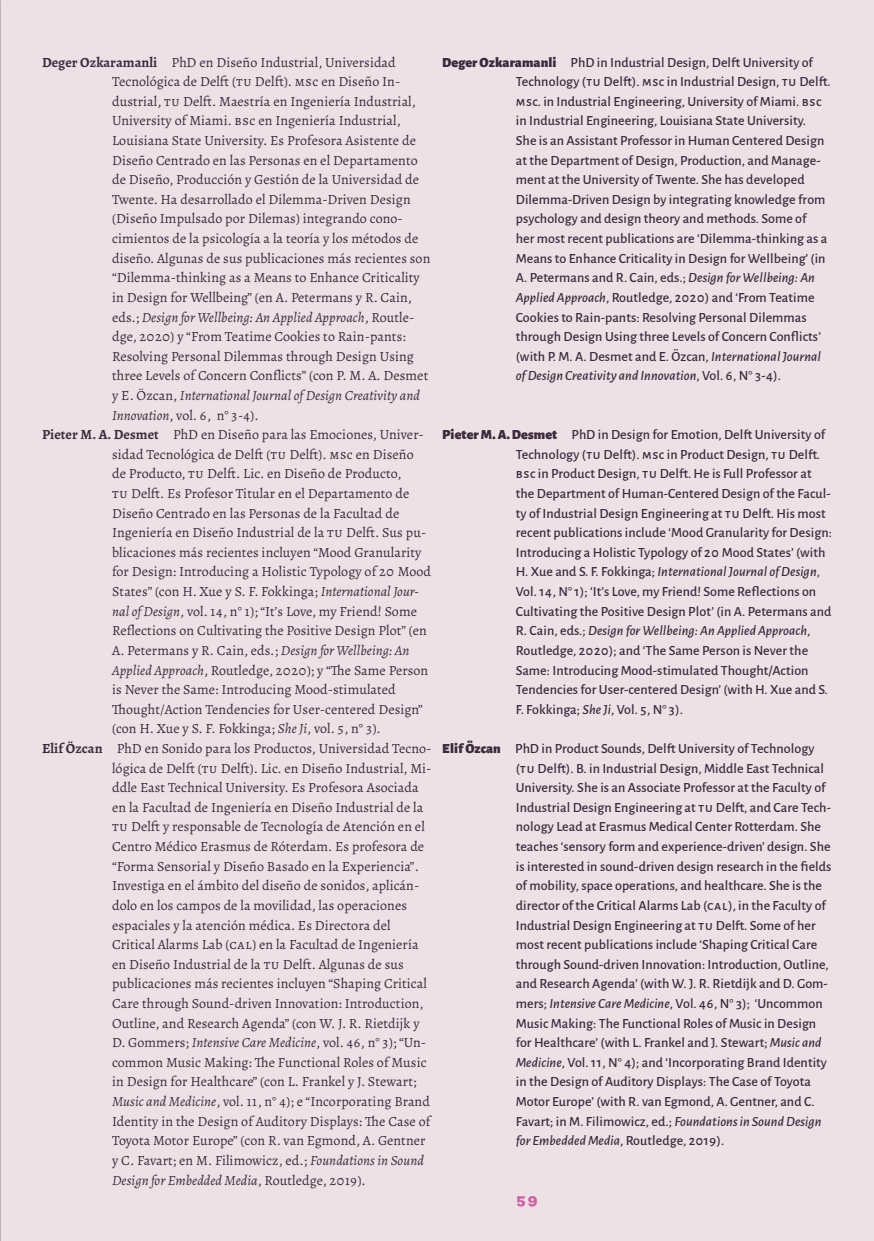
<style>
.page{position:relative;width:874px;height:1241px;background:#fff}
.page>*{position:absolute;margin:0;border:0;box-sizing:border-box;transform-origin:0 0}
.Biografía{font:14px/19.6px "Alegreya";letter-spacing:.005em;color:#3c2a3c}
.Biography{font:500 14px/19.6px "Alegreya Sans";letter-spacing:.005em;color:#3c2a3c}
.t1{font:700 14px "Sudamerican Grotesk";color:#ce60a3}
.s1{font-weight:700}
.s2{font-style:italic}
.s3{font-weight:900}
</style>
<div class="page">
<div style="left:0;top:0;width:873px;height:1240px;background:#ede1e5"></div>
<p class="Biografía" style="left:112px;top:52px;width:319px;text-indent:-70px"><span class="s1">Deger Ozkaramanli</span> PhD en Diseño Industrial, Universidad Tecnológica de Delft (TU Delft). MSc en Diseño In&shy;dustrial, TU Delft. Maestría en Ingeniería Industrial, University of Miami. BSc en Ingeniería Industrial, Louisiana State University. Es Profesora Asistente de Diseño Centrado en las Personas en el Departamento de Diseño, Producción y Gestión de la Universidad de Twente. Ha desarrollado el Dilemma-Driven Design (Diseño Impulsado por Dilemas) integrando cono&shy;cimientos de la psicología a la teoría y los métodos de diseño. Algunas de sus publicaciones más recientes son “Dilemma-thinking as a Means to Enhance Criticality in Design for Wellbeing” (en A. Petermans y R. Cain, eds.; <span class="s2">Design for Wellbeing: An Applied Approach</span>, Routle&shy;dge, 2020) y “From Teatime Cookies to Rain-pants:<br>Resolving Personal Dilemmas through Design Using three Levels of Concern Conflicts” (con P. M. A. Desmet y E. Özcan, <span class="s2">International Journal of Design Creativity and Innovation</span>, vol. 6, n° 3-4).</p>
<p class="Biografía" style="left:112px;top:424px;width:320px;text-indent:-70px"><span class="s1">Pieter M. A. Desmet</span> PhD en Diseño para las Emociones, Univer&shy;sidad Tecnológica de Delft (TU Delft). MSc en Diseño de Producto, TU Delft. Lic. en Diseño de Producto,<br>TU Delft. Es Profesor Titular en el Departamento de Diseño Centrado en las Personas de la Facultad de Ingeniería en Diseño Industrial de la TU Delft. Sus pu&shy;blicaciones más recientes incluyen “Mood Granularity for Design: Introducing a Holistic Typology of 20 Mood States” (con H. Xue y S. F. Fokkinga; <span class="s2">International Jour&shy;nal of Design</span>, vol. 14, n° 1); “It’s Love, my Friend! Some Reflections on Cultivating the Positive Design Plot” (en A. Petermans y R. Cain, eds.; <span class="s2">Design for Wellbeing: An Applied Approach</span>, Routledge, 2020); y “The Same Person is Never the Same: Introducing Mood-stimulated Thought/Action Tendencies for User-centered Design” (con H. Xue y S. F. Fokkinga; <span class="s2">She Ji</span>, vol. 5, n° 3).</p>
<p class="Biografía" style="left:112px;top:738px;width:321px;text-indent:-70px"><span class="s1">Elif Özcan</span> PhD en Sonido para los Productos, Universidad Tecno&shy;lógica de Delft (TU Delft). Lic. en Diseño Industrial, Mi&shy;ddle East Technical University. Es Profesora Asociada en la Facultad de Ingeniería en Diseño Industrial de la TU Delft y responsable de Tecnología de Atención en el Centro Médico Erasmus de Róterdam. Es profesora de “Forma Sensorial y Diseño Basado en la Experiencia”.<br>Investiga en el ámbito del diseño de sonidos, aplicán&shy;dolo en los campos de la movilidad, las operaciones espaciales y la atención médica. Es Directora del Critical Alarms Lab (CAL) en la Facultad de Ingeniería en Diseño Industrial de la TU Delft. Algunas de sus publicaciones más recientes incluyen “Shaping Critical Care through Sound-driven Innovation: Introduction, Outline, and Research Agenda” (con W. J. R. Rietdijk y D. Gommers; <span class="s2">Intensive Care Medicine</span>, vol. 46, n° 3); “Un&shy;common Music Making: The Functional Roles of Music in Design for Healthcare” (con L. Frankel y J. Stewart; <span class="s2">Music and Medicine</span>, vol. 11, n° 4); e “Incorporating Brand Identity in the Design of Auditory Displays: The Case of Toyota Motor Europe” (con R. van Egmond, A. Gentner y C. Favart; en M. Filimowicz, ed.; <span class="s2">Foundations in Sound Design for Embedded Media</span>, Routledge, 2019).</p>
<p class="Biography" style="left:515px;top:51px;width:316px;text-indent:-73px"><span class="s3">Deger Ozkaramanli</span> PhD in Industrial Design, Delft University of Technology (TU Delft). MSc in Industrial Design, TU Delft.<br>MSc. in Industrial Engineering, University of Miami. BSc in Industrial Engineering, Louisiana State University.<br>She is an Assistant Professor in Human Centered Design at the Department of Design, Production, and Manage&shy;ment at the University of Twente. She has developed Dilemma-Driven Design by integrating knowledge from psychology and design theory and methods. Some of<br>her most recent publications are ‘Dilemma-thinking as a Means to Enhance Criticality in Design for Wellbeing’ (in A. Petermans and R. Cain, eds.; <span class="s2">Design for Wellbeing: An Applied Approach</span>, Routledge, 2020) and ‘From Teatime Cookies to Rain-pants: Resolving Personal Dilemmas through Design Using three Levels of Concern Conflicts’ (with P. M. A. Desmet and E. Özcan, <span class="s2">International Journal of Design Creativity and Innovation</span>, Vol. 6, N° 3-4).</p>
<p class="Biography" style="left:515px;top:424px;width:317px;text-indent:-73px"><span class="s3">Pieter M. A. Desmet</span> PhD in Design for Emotion, Delft University of Technology (TU Delft). MSc in Product Design, TU Delft.<br>BSc in Product Design, TU Delft. He is Full Professor at the Department of Human-Centered Design of the Facul&shy;ty of Industrial Design Engineering at TU Delft. His most recent publications include ‘Mood Granularity for Design:<br>Introducing a Holistic Typology of 20 Mood States’ (with H. Xue and S. F. Fokkinga; <span class="s2">International Journal of Design</span>, Vol. 14, N° 1); ‘It’s Love, my Friend! Some Reflections on Cultivating the Positive Design Plot’ (in A. Petermans and R. Cain, eds.; <span class="s2">Design for Wellbeing: An Applied Approach</span>, Routledge, 2020); and ‘The Same Person is Never the Same: Introducing Mood-stimulated Thought/Action Tendencies for User-centered Design’ (with H. Xue and S.<br>F. Fokkinga; <span class="s2">She Ji</span>, Vol. 5, N° 3).</p>
<p class="Biography" style="left:515px;top:737px;width:317px;text-indent:-73px"><span class="s3">Elif Özcan</span> PhD in Product Sounds, Delft University of Technology (TU Delft). B. in Industrial Design, Middle East Technical University. She is an Associate Professor at the Faculty of Industrial Design Engineering at TU Delft, and Care Tech&shy;nology Lead at Erasmus Medical Center Rotterdam. She teaches ‘sensory form and experience-driven’ design. She is interested in sound-driven design research in the fields of mobility, space operations, and healthcare. She is the director of the Critical Alarms Lab (CAL), in the Faculty of Industrial Design Engineering at TU Delft. Some of her most recent publications include ‘Shaping Critical Care through Sound-driven Innovation: Introduction, Outline, and Research Agenda’ (with W. J. R. Rietdijk and D. Gom&shy;mers; <span class="s2">Intensive Care Medicine</span>, Vol. 46, N° 3); ‘Uncommon Music Making: The Functional Roles of Music in Design for Healthcare’ (with L. Frankel and J. Stewart; <span class="s2">Music and Medicine</span>, Vol. 11, N° 4); and ‘Incorporating Brand Identity in the Design of Auditory Displays: The Case of Toyota Motor Europe’ (with R. van Egmond, A. Gentner, and C.<br>Favart; in M. Filimowicz, ed.; <span class="s2">Foundations in Sound Design for Embedded Media</span>, Routledge, 2019).</p>
<p class="t1" style="left:515px;top:1187px;width:24px">59</p>
</div>
